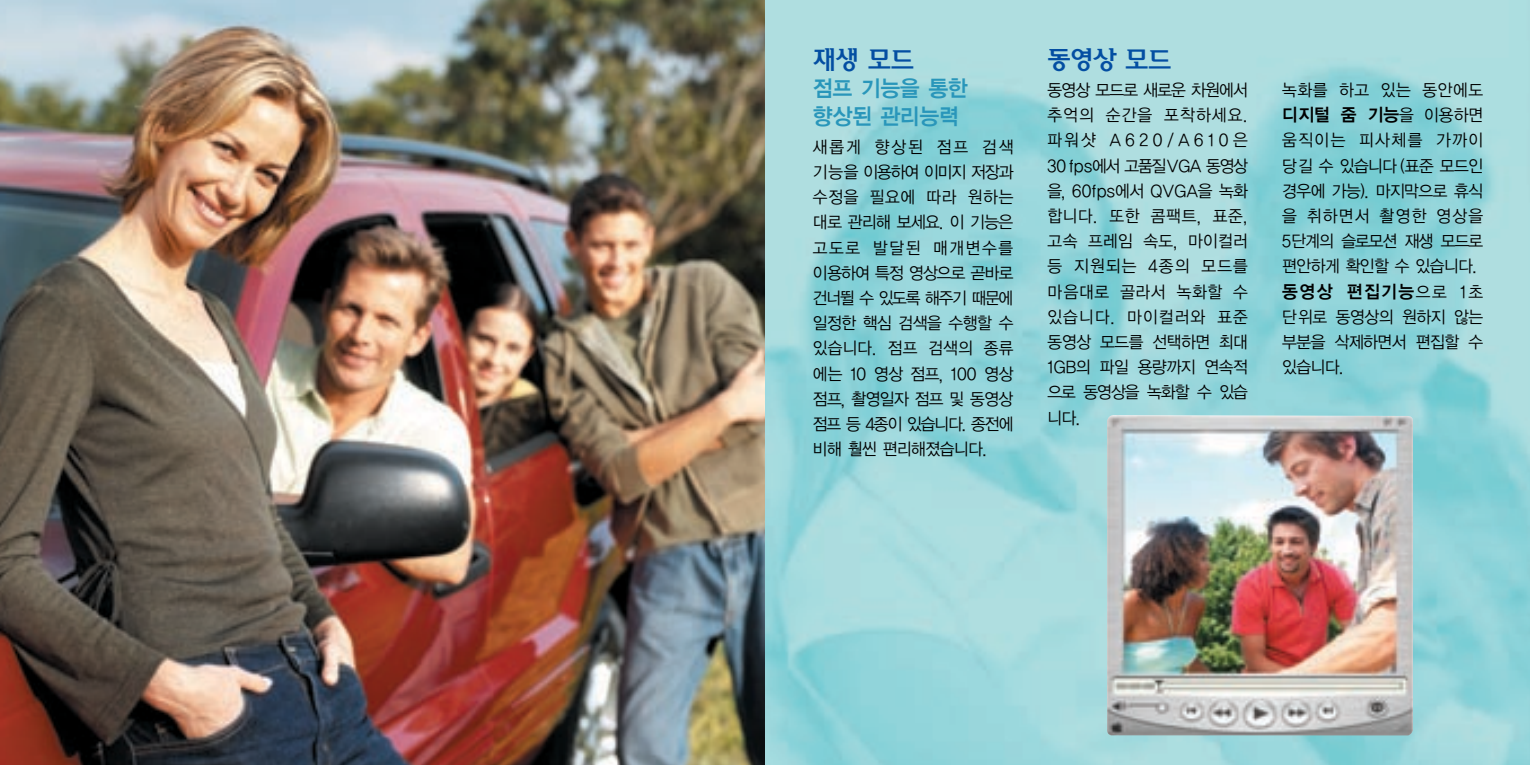
<style>
.page{position:relative;width:1530px;height:765px;background:#fff}
.page>*{position:absolute;margin:0;border:0;box-sizing:border-box;transform-origin:0 0}
.t1{font:24.75px "Soma M";letter-spacing:-.075em;color:#034ea2}
.t2{font:22.5px/28.3px "YGO14";letter-spacing:-.085em;color:#2996ba;scale:.95 1}
.t3{font:18px "YGO14";letter-spacing:.01em;color:#000;scale:.95 1}
.t4{font:16.88px/25.2px "YGO12";letter-spacing:-.105em;color:#000;text-align:justify;scale:.95 1}
.t5{font:16.88px "YGO12";letter-spacing:-.04em;color:#000;scale:.95 1}
.s1{font-family:"YGO12";font-size:16.88px}
</style>
<div class="page">
<img style="left:0;top:0;width:1530px;height:765px">
<img style="left:1107px;top:415px;width:306px;height:320px">
<h1 class="t1" style="left:812px;top:48px;width:104px">재생 모드</h1>
<h2 class="t2" style="left:812px;top:75px;width:166px">점프 기능을 통한 향상된 관리능력</h2>
<p class="t4" style="left:812px;top:135px;width:214px">새롭게 향상된 점프 검색 기능을 이용하여 이미지 저장과 수정을 필요에 따라 원하는 대로 관리해 보세요. 이 기능은 고도로 발달된 매개변수를 이용하여 특정 영상으로 곧바로 건너뛸 수 있도록 해주기 때문에 일정한 핵심 검색을 수행할 수 있습니다. 점프 검색의 종류 에는 10 영상 점프, 100 영상 점프, 촬영일자 점프 및 동영상 점프 등 4종이 있습니다. 종전에 비해 훨씬 편리해졌습니다.</p>
<h1 class="t1" style="left:1047px;top:48px;width:127px">동영상 모드</h1>
<p class="t4" style="left:1047px;top:78px;width:214px">동영상 모드로 새로운 차원에서 추억의 순간을 포착하세요. 파워샷 A620/A610은 30 fps에서 고품질VGA 동영상 을, 60fps에서 QVGA을 녹화 합니다. 또한 콤팩트, 표준, 고속 프레임 속도, 마이컬러 등 지원되는 4종의 모드를 마음대로 골라서 녹화할 수 있습니다. 마이컬러와 표준 동영상 모드를 선택하면 최대 1GB의 파일 용량까지 연속적 으로 동영상을 녹화할 수 있습 니다.</p>
<p class="t5" style="left:1282px;top:82px;width:214px">녹화를 하고 있는 동안에도</p>
<p class="t3" style="left:1282px;top:107px;width:214px">디지털 줌 기능<span class="s1">을 이용하면</span></p>
<p class="t4" style="left:1282px;top:129px;width:214px">움직이는 피사체를 가까이 당길 수 있습니다 (표준 모드인 경우에 가능). 마지막으로 휴식 을 취하면서 촬영한 영상을 5단계의 슬로모션 재생 모드로 편안하게 확인할 수 있습니다.</p>
<p class="t3" style="left:1282px;top:283px;width:214px">동영상 편집기능<span class="s1">으로 1초</span></p>
<p class="t4" style="left:1282px;top:305px;width:214px">단위로 동영상의 원하지 않는 부분을 삭제하면서 편집할 수 있습니다.</p>
</div>
